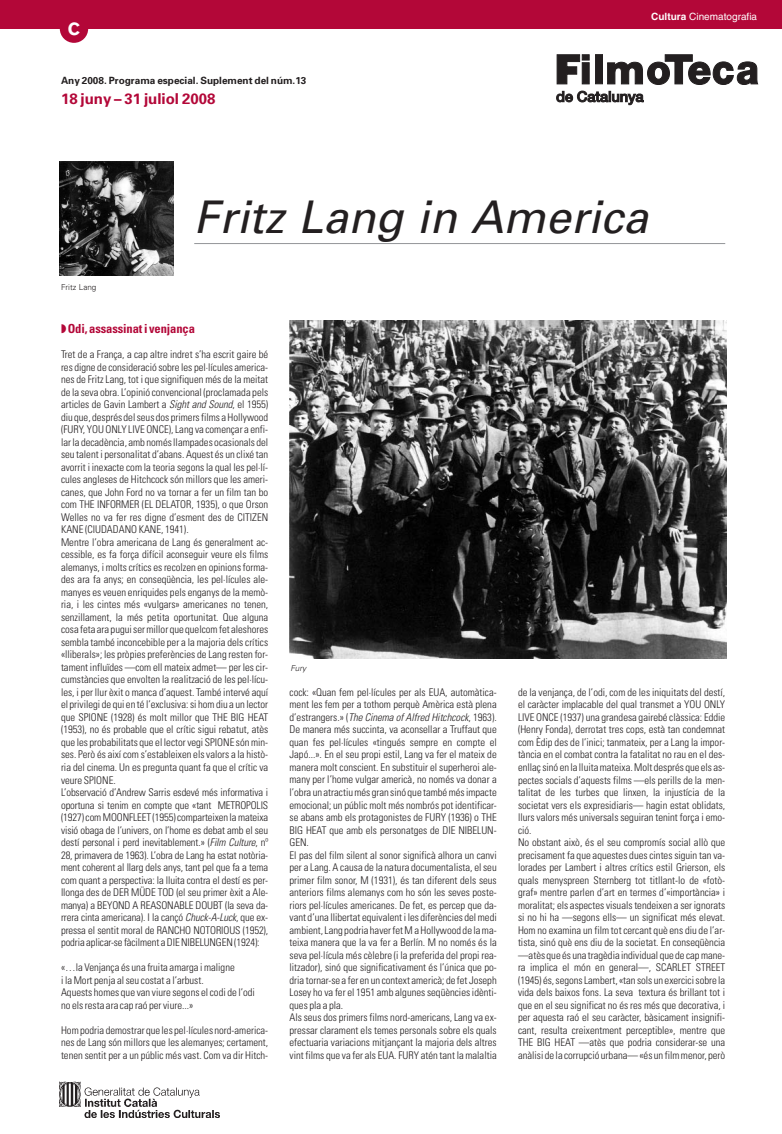
<style>
.page{position:relative;width:782px;height:1134px;background:#fff}
.page>*{position:absolute;margin:0;border:0;box-sizing:border-box;transform-origin:0 0}
.t1{font:italic 45px "Univers";color:#231f20}
.t2{font:700 17.5px "Akzidenz Grotesk BE";color:#fff}
.t3{font:700 15px "Univers";color:#b30738}
.t4{font:700 condensed 12.5px "Univers";letter-spacing:-.01em;color:#b30738}
.t5{font:300 condensed 10.62px/12.5px "Univers";color:#231f20}
.t6{font:700 10px "Univers";color:#231f20}
.t7{font:10px "Helvetica";color:#fff}
.t8{font:300 8.12px "Univers";color:#231f20}
.t9{font:italic 300 8.12px "Univers";color:#231f20}
.s1{font-weight:700}
.s2{font-style:italic}
</style>
<div class="page">
<div style="left:0;top:0;width:781px;height:29px;background:#b30738"></div>
<div style="left:60px;top:14px;width:28px;height:29px;background:#b30738;border-radius:50%"></div>
<svg style="left:85px;top:1112px;width:135px;height:6px"></svg>
<img style="left:60px;top:1081px;width:159px;height:36px">
<svg style="left:556px;top:54px;width:33px;height:30px"></svg>
<div style="left:581px;top:62px;width:8px;height:22px;border:1px solid #231f20"></div>
<div style="left:581px;top:54px;width:8px;height:6px;border:1px solid #231f20"></div>
<div style="left:595px;top:54px;width:7px;height:30px;background:#231f20"></div>
<svg style="left:607px;top:54px;width:151px;height:31px"></svg>
<svg style="left:556px;top:91px;width:87px;height:14px"></svg>
<img style="left:60px;top:162px;width:113px;height:113px">
<hr style="left:194px;top:243px;width:531px;height:1px;background:#939598">
<img style="left:289px;top:321px;width:437px;height:337px">
<h2 class="t2" style="left:68px;top:23px;width:14px">C</h2>
<p class="t6" style="left:61px;top:77px;width:247px">Any 2008. Programa especial. Suplement del núm.13</p>
<h3 class="t3" style="left:61px;top:93px;width:156px">18 juny – 31 juliol 2008</h3>
<p class="t7" style="left:651px;top:13px;width:107px"><span class="s1">Cultura</span> Cinematografia</p>
<p class="t8" style="left:61px;top:284px;width:37px">Fritz Lang</p>
<h1 class="t1" style="left:194px;top:200px;width:464px">Fritz Lang in America</h1>
<p class="t4" style="left:61px;top:324px;width:135px">◗ Odi, assassinat i venjança</p>
<p class="t5" style="left:61px;top:349px;width:209px">Tret de a França, a cap altre indret s’ha escrit gaire bé res digne de consideració sobre les pel·lícules america&shy;nes de Fritz Lang, tot i que signifiquen més de la meitat de la seva obra. L’opinió convencional (proclamada pels articles de Gavin Lambert a <span class="s2">Sightand Sound</span>, el 1955) diu que, després del seus dos primers films a Hollywood (FURY, YOU ONLY LIVE ONCE), Lang va començar a enfi&shy;lar la decadència, amb només llampades ocasionals del seu talent i personalitat d’abans. Aquest és un clixé tan avorrit i inexacte com la teoria segons la qual les pel·lí&shy;cules angleses de Hitchcock són millors que les ameri&shy;canes, que John Ford no va tornar a fer un film tan bo com THE INFORMER (EL DELATOR, 1935), o que Orson Welles no va fer res digne d’esment des de CITIZEN KANE (CIUDADANO KANE, 1941).<br>Mentre l’obra americana de Lang és generalment ac&shy;cessible, es fa força difícil aconseguir veure els films alemanys, i molts crítics es recolzen en opinions forma&shy;des ara fa anys; en conseqüència, les pel·lícules ale&shy;manyes es veuen enriquides pels enganys de la memò&shy;ria, i les cintes més «vulgars» americanes no tenen, senzillament, la més petita oportunitat. Que alguna cosa feta ara pugui ser millor que quelcom fet aleshores sembla també inconcebible per a la majoria dels crítics «lliberals»; les pròpies preferències de Lang resten for&shy;tament influïdes —com ell mateix admet— per les cir&shy;cumstàncies que envolten la realització de les pel·lícu&shy;les, i per llur èxit o manca d’aquest. També intervé aquí el privilegi de qui en té l’exclusiva: si hom diu a un lector que SPIONE (1928) és molt millor que THE BIG HEAT (1953), no és probable que el crític sigui rebatut, atès que les probabilitats que el lector vegi SPIONE són min&shy;ses. Però és així com s’estableixen els valors a la histò&shy;ria del cinema. Un es pregunta quant fa que el crític va veure SPIONE.<br>L’observació d’Andrew Sarris esdevé més informativa i oportuna si tenim en compte que «tant METROPOLIS (1927) com MOONFLEET (1955) comparteixen la mateixa visió obaga de l’univers, on l’home es debat amb el seu destí personal i perd inevitablement.» (<span class="s2">Film Culture</span>, nº 28, primavera de 1963). L’obra de Lang ha estat notòria&shy;ment coherent al llarg dels anys, tant pel que fa a tema com quant a perspectiva: la lluita contra el destí es per&shy;llonga des de DER MÜDE TOD (el seu primer èxit a Ale&shy;manya) a BEYOND A REASONABLE DOUBT (la seva da&shy;rrera cinta americana). I la cançó <span class="s2">Chuck-A-Luck</span>, que ex&shy;pressa el sentit moral de RANCHO NOTORIOUS (1952), podria aplicar-se fàcilment a DIE NIBELUNGEN (1924):</p>
<p class="t5" style="left:61px;top:962px;width:195px">«…la Venjança és una fruita amarga i maligne<br>i la Mort penja al seu costat a l’arbust.<br>Aquests homes que van viure segons el codi de l’odi no els resta ara cap raó per viure...»</p>
<p class="t5" style="left:61px;top:1024px;width:209px;text-align:justify">Hom podria demostrar que les pel·lícules nord-america&shy;nes de Lang són millors que les alemanyes; certament, tenen sentit per a un públic més vast. Com va dir Hitch-</p>
<p class="t9" style="left:290px;top:665px;width:17px">Fury</p>
<p class="t5" style="left:289px;top:687px;width:209px">cock: «Quan fem pel·lícules per als EUA, automàtica&shy;ment les fem per a tothom perquè Amèrica està plena d ’ e s t r a n g e r s . » ( <span class="s2">The Cinema ofAlfred Hitchcock</span>, 1 9 6 3 ) .<br>De manera més succinta, va aconsellar a Truffaut que quan fes pel·lícules «tingués sempre en compte el Japó...». En el seu propi estil, Lang va fer el mateix de manera molt conscient. En substituir el superheroi ale&shy;many per l’home vulgar americà, no només va donar a l’obra un atractiu més gran sinó que també més impacte emocional; un públic molt més nombrós pot identificar&shy;se abans amb els protagonistes de FURY (1936) o THE BIG HEAT que amb els personatges de DIE NIBELUN-GEN.<br>El pas del film silent al sonor significà alhora un canvi per a Lang. A causa de la natura documentalista, el seu primer film sonor, M (1931), és tan diferent dels seus anteriors films alemanys com ho són les seves poste&shy;riors pel·lícules americanes. De fet, es percep que da&shy;vant d’una llibertat equivalent i les diferències del medi ambient, Lang podria haver fet M a Hollywood de la ma&shy;teixa manera que la va fer a Berlín. M no només és la seva pel·lícula més cèlebre (i la preferida del propi rea&shy;litzador), sinó que significativament és l’única que po&shy;dria tornar-se a fer en un context americà; de fet Joseph Losey ho va fer el 1951 amb algunes seqüències idènti&shy;ques pla a pla.<br>Als seus dos primers films nord-americans, Lang va ex&shy;pressar clarament els temes personals sobre els quals efectuaria variacions mitjançant la majoria dels altres vint films que va fer als EUA. FURY atén tant la malaltia</p>
<p class="t5" style="left:518px;top:687px;width:209px">de la venjança, de l’odi, com de les iniquitats del destí, el caràcter implacable del qual transmet a YOU ONLY LIVE ONCE (1937) una grandesa gairebé clàssica: Eddie (Henry Fonda), derrotat tres cops, està tan condemnat com Èdip des de l’inici; tanmateix, per a Lang la impor&shy;tància en el combat contra la fatalitat no rau en el des&shy;enllaç sinó en la lluita mateixa. Molt després que els as&shy;pectes socials d’aquests films —els perills de la men&shy;talitat de les turbes que linxen, la injustícia de la societat vers els expresidiaris— hagin estat oblidats, llurs valors més universals seguiran tenint força i emo&shy;ció.<br>No obstant això, és el seu compromís social allò que precisament fa que aquestes dues cintes siguin tan va&shy;lorades per Lambert i altres crítics estil Grierson, els quals menyspreen Sternberg tot titllant-lo de «fotò&shy;graf» mentre parlen d’art en termes d’«importància» i moralitat; els aspectes visuals tendeixen a ser ignorats si no hi ha —segons ells— un significat més elevat.<br>Hom no examina un film tot cercant què ens diu de l’ar&shy;tista, sinó què ens diu de la societat. En conseqüència —atès que és una tragèdia individual que de cap mane&shy;ra implica el món en general—, SCARLET STREET (1945) és, segons Lambert, «tan sols un exercici sobre la vida dels baixos fons. La seva textura és brillant tot i que en el seu significat no és res més que decorativa, i per aquesta raó el seu caràcter, bàsicament insignifi&shy;cant, resulta creixentment perceptible», mentre que THE BIG HEAT —atès que podria considerar-se una anàlisi de la corrupció urbana— «és un film menor, però</p>
</div>
